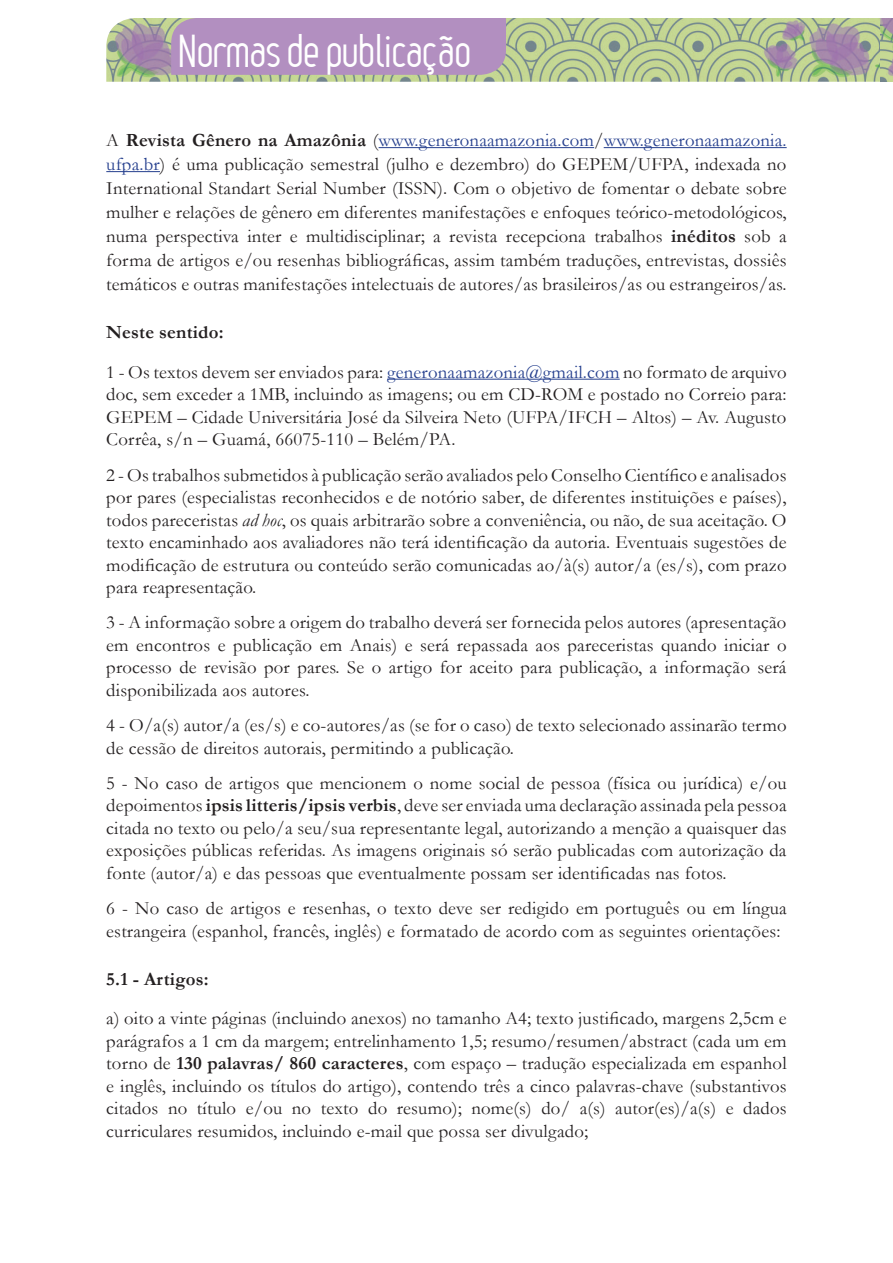
<style>
.page{position:relative;width:893px;height:1263px;background:#fff}
.page>*{position:absolute;margin:0;border:0;box-sizing:border-box;transform-origin:0 0}
.t1{font:45px "Leger";letter-spacing:-.01em;color:#fff}
.Referências{font:18.75px/22.5px "Garamond";letter-spacing:.01em;color:#231f20;text-align:justify}
.Referências-2{font:700 18.75px "Garamond";letter-spacing:.01em;color:#231f20}
.s1{font-weight:700}
.s2{color:#253f8e}
.s3{font-style:italic}
</style>
<div class="page">
<img style="left:106px;top:18px;width:774px;height:64px">
<div style="left:171px;top:18px;width:335px;height:57px;background:#b28fc0"></div>
<hr style="left:379px;top:147px;width:215px;height:1px;background:#253f8e">
<hr style="left:604px;top:147px;width:183px;height:1px;background:#253f8e">
<hr style="left:106px;top:171px;width:54px;height:1px;background:#253f8e">
<hr style="left:387px;top:379px;width:233px;height:1px;background:#253f8e">
<img style="left:880px;top:18px;width:13px;height:64px">
<p class="t1" style="left:179px;top:26px;width:294px">Normas de publicação</p>
<p class="Referências" style="left:106px;top:128px;width:682px;line-height:24px">A <span class="s1">Revista Gênero na Amazônia</span> (<span class="s2">www.generonaamazonia.com</span>/<span class="s2">www.generonaamazonia. ufpa.br</span>) é uma publicação semestral (julho e dezembro) do GEPEM/UFPA, indexada no International Standart Serial Number (ISSN). Com o objetivo de fomentar o debate sobre mulher e relações de gênero em diferentes manifestações e enfoques teórico-metodológicos, numa perspectiva inter e multidisciplinar; a revista recepciona trabalhos <span class="s1">inéditos</span> sob a forma de artigos e/ou resenhas bibliográficas, assim também traduções, entrevistas, dossiês temáticos e outras manifestações intelectuais de autores/as brasileiros/as ou estrangeiros/as.</p>
<p class="Referências-2" style="left:106px;top:320px;width:119px">Neste sentido:</p>
<p class="Referências" style="left:106px;top:360px;width:682px">1 - Os textos devem ser enviados para: <span class="s2">generonaamazonia@gmail.com</span> no formato de arquivo doc, sem exceder a 1MB, incluindo as imagens; ou em CD-ROM e postado no Correio para:<br>GEPEM – Cidade Universitária José da Silveira Neto (UFPA/IFCH – Altos) – Av. Augusto Corrêa, s/n – Guamá, 66075-110 – Belém/PA.</p>
<p class="Referências" style="left:106px;top:463px;width:682px">2 - Os trabalhos submetidos à publicação serão avaliados pelo Conselho Científico e analisados por pares (especialistas reconhecidos e de notório saber, de diferentes instituições e países), todos pareceristas <span class="s3">ad hoc</span>, os quais arbitrarão sobre a conveniência, ou não, de sua aceitação. O texto encaminhado aos avaliadores não terá identificação da autoria. Eventuais sugestões de modificação de estrutura ou conteúdo serão comunicadas ao/à(s) autor/a (es/s), com prazo para reapresentação.</p>
<p class="Referências" style="left:106px;top:611px;width:682px">3 - A informação sobre a origem do trabalho deverá ser fornecida pelos autores (apresentação em encontros e publicação em Anais) e será repassada aos pareceristas quando iniciar o processo de revisão por pares. Se o artigo for aceito para publicação, a informação será disponibilizada aos autores.</p>
<p class="Referências" style="left:106px;top:713px;width:682px">4 - O/a(s) autor/a (es/s) e co-autores/as (se for o caso) de texto selecionado assinarão termo de cessão de direitos autorais, permitindo a publicação.</p>
<p class="Referências" style="left:106px;top:771px;width:682px">5 - No caso de artigos que mencionem o nome social de pessoa (física ou jurídica) e/ou depoimentos <span class="s1">ipsis litteris/ipsis verbis</span>, deve ser enviada uma declaração assinada pela pessoa citada no texto ou pelo/a seu/sua representante legal, autorizando a menção a quaisquer das exposições públicas referidas. As imagens originais só serão publicadas com autorização da fonte (autor/a) e das pessoas que eventualmente possam ser identificadas nas fotos.</p>
<p class="Referências" style="left:106px;top:896px;width:682px">6 - No caso de artigos e resenhas, o texto deve ser redigido em português ou em língua estrangeira (espanhol, francês, inglês) e formatado de acordo com as seguintes orientações:</p>
<p class="Referências-2" style="left:106px;top:966px;width:104px">5.1 - Artigos:</p>
<p class="Referências" style="left:106px;top:1006px;width:682px">a) oito a vinte páginas (incluindo anexos) no tamanho A4; texto justificado, margens 2,5cm e parágrafos a 1 cm da margem; entrelinhamento 1,5; resumo/resumen/abstract (cada um em torno de <span class="s1">130 palavras/ 860 caracteres</span>, com espaço – tradução especializada em espanhol e inglês, incluindo os títulos do artigo), contendo três a cinco palavras-chave (substantivos citados no título e/ou no texto do resumo); nome(s) do/ a(s) autor(es)/a(s) e dados curriculares resumidos, incluindo e-mail que possa ser divulgado;</p>
</div>
